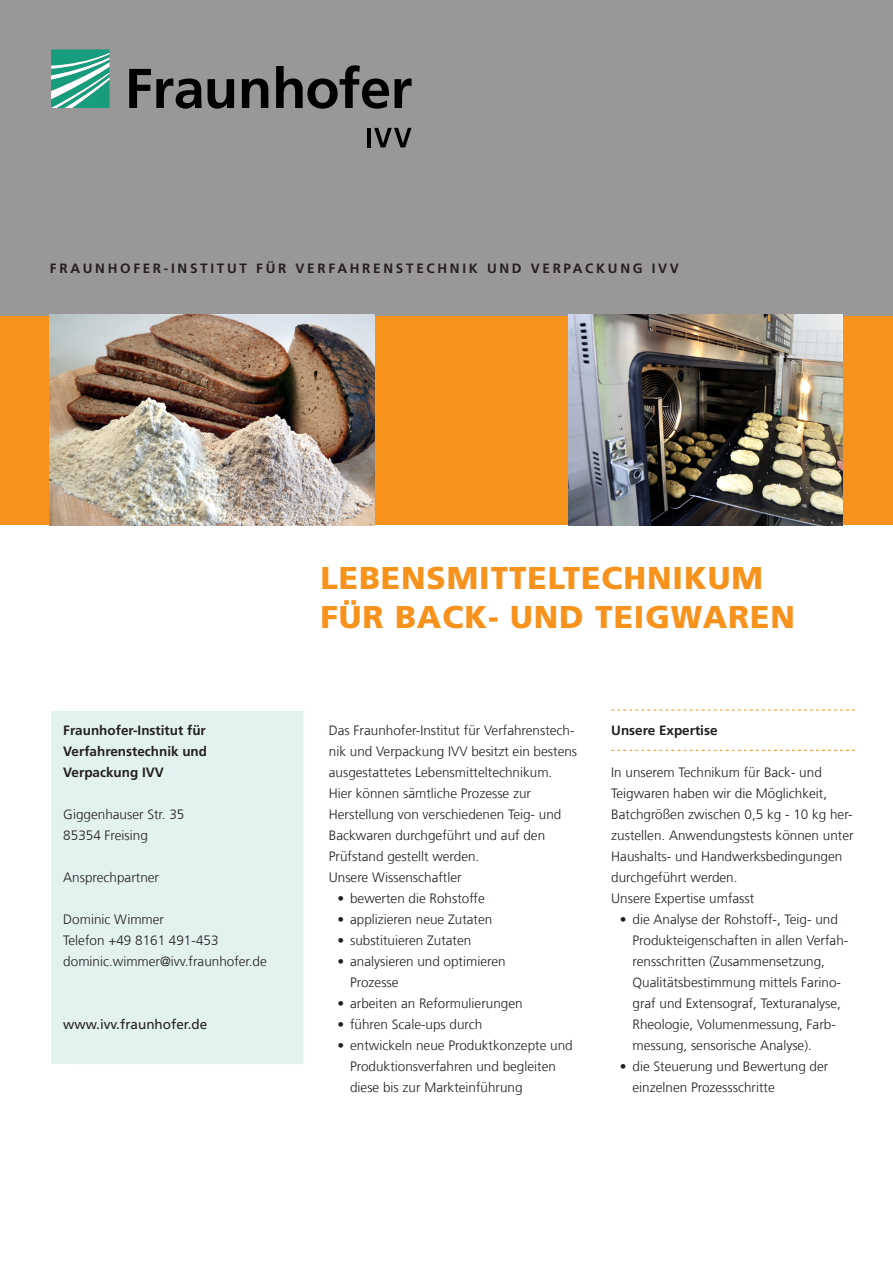
<style>
.page{position:relative;width:893px;height:1263px;background:#fff}
.page>*{position:absolute;margin:0;border:0;box-sizing:border-box;transform-origin:0 0}
._00_Titel{font:900 31.5px "Frutiger LT Com";letter-spacing:.03em;color:#f7931d}
._06_Fließtext{font:300 13.5px/21px "Frutiger LT Com";color:#231f20}
._10_Institutsname{font:700 13.5px "Frutiger LT Com";letter-spacing:.2em;color:#231f20}
._07_Zwischenüberschr{font:700 13.5px/21px "Frutiger LT Com";color:#231f20}
._06_Fließtext-2{font:13.5px "Frutiger LT Com";color:#231f20}
._11_Zwischenüberschr{font:700 13.5px "Frutiger LT Com";color:#231f20}
</style>
<div class="page">
<div style="left:0;top:315px;width:893px;height:210px;background:#f7931d"></div>
<div style="left:0;top:0;width:893px;height:315px;background:#999798"></div>
<img style="left:50px;top:315px;width:325px;height:210px">
<img style="left:568px;top:315px;width:274px;height:210px">
<div style="left:51px;top:711px;width:252px;height:353px;background:#e2f2ef"></div>
<svg style="left:51px;top:49px;width:59px;height:59px;background:#5ab6a0"></svg>
<svg style="left:129px;top:65px;width:282px;height:44px"></svg>
<hr style="left:367px;top:128px;width:4px;height:19px;background:#000">
<svg style="left:374px;top:128px;width:37px;height:19px"></svg>
<svg style="left:611px;top:710px;width:244px;height:1px"></svg>
<svg style="left:611px;top:750px;width:244px;height:1px"></svg>
<p class="_10_Institutsname" style="left:50px;top:260px;width:630px">FRAUNHOFER-INSTITUT FÜR VERFAHRENSTECHNIK UND VERPACKUNG IVV</p>
<p class="_07_Zwischenüberschr" style="left:63px;top:720px;width:145px">Fraunhofer-Institut für<br>Verfahrenstechnik und</p>
<p class="_07_Zwischenüberschr" style="left:63px;top:762px;width:102px">Verpackung IVV</p>
<p class="_06_Fließtext" style="left:63px;top:804px;width:123px">Giggenhauser Str. 35</p>
<p class="_06_Fließtext" style="left:63px;top:825px;width:86px">85354 Freising</p>
<p class="_06_Fließtext" style="left:63px;top:867px;width:97px">Ansprechpartner</p>
<p class="_06_Fließtext" style="left:63px;top:909px;width:102px">Dominic Wimmer</p>
<p class="_06_Fließtext" style="left:63px;top:930px;width:157px">Telefon +49 8161 491-453</p>
<p class="_06_Fließtext" style="left:63px;top:951px;width:205px">dominic.wimmer@ivv.fraunhofer.de</p>
<p class="_06_Fließtext-2" style="left:63px;top:1016px;width:146px">www.ivv.fraunhofer.de</p>
<p class="_00_Titel" style="left:320px;top:559px;width:444px">LEBENSMITTELTECHNIKUM</p>
<p class="_00_Titel" style="left:320px;top:598px;width:476px">FÜR BACK- UND TEIGWAREN</p>
<p class="_06_Fließtext" style="left:329px;top:720px;width:250px">Das Fraunhofer-Institut für Verfahrenstech&shy;nik und Verpackung IVV besitzt ein bestens ausgestattetes Lebensmitteltechnikum.</p>
<p class="_06_Fließtext" style="left:329px;top:783px;width:234px">Hier können sämtliche Prozesse zur Herstellung von verschiedenen Teig- und Backwaren durchgeführt und auf den Prüfstand gestellt werden.</p>
<p class="_06_Fließtext" style="left:329px;top:867px;width:134px">Unsere Wissenschaftler</p>
<p class="_06_Fließtext" style="left:337px;top:888px;width:149px">• bewerten die Rohstoffe</p>
<p class="_06_Fließtext" style="left:337px;top:909px;width:157px">• applizieren neue Zutaten</p>
<p class="_06_Fließtext" style="left:337px;top:930px;width:136px">• substituieren Zutaten</p>
<p class="_06_Fließtext" style="left:350px;top:951px;width:157px;text-indent:-13px">• analysieren und optimieren<br>Prozesse</p>
<p class="_06_Fließtext" style="left:337px;top:993px;width:187px">• arbeiten an Reformulierungen</p>
<p class="_06_Fließtext" style="left:337px;top:1014px;width:147px">• führen Scale-ups durch</p>
<p class="_06_Fließtext" style="left:350px;top:1035px;width:224px;text-indent:-13px">• entwickeln neue Produktkonzepte und<br>Produktionsverfahren und begleiten diese bis zur Markteinführung</p>
<p class="_11_Zwischenüberschr" style="left:611px;top:722px;width:108px">Unsere Expertise</p>
<p class="_06_Fließtext" style="left:611px;top:762px;width:244px">In unserem Technikum für Back- und Teigwaren haben wir die Möglichkeit, Batchgrößen zwischen 0,5 kg - 10 kg her&shy;zustellen. Anwendungstests können unter Haushalts- und Handwerksbedingungen durchgeführt werden.</p>
<p class="_06_Fließtext" style="left:611px;top:888px;width:145px">Unsere Expertise umfasst</p>
<p class="_06_Fließtext" style="left:632px;top:909px;width:217px;text-indent:-13px">• die Analyse der Rohstoff-, Teig- und Produkteigenschaften in allen Verfah&shy;rensschritten (Zusammensetzung, Qualitätsbestimmung mittels Farino&shy;graf und Extensograf, Texturanalyse, Rheologie, Volumenmessung, Farb&shy;messung, sensorische Analyse).</p>
<p class="_06_Fließtext" style="left:632px;top:1056px;width:197px;text-indent:-13px">• die Steuerung und Bewertung der einzelnen Prozessschritte</p>
</div>
